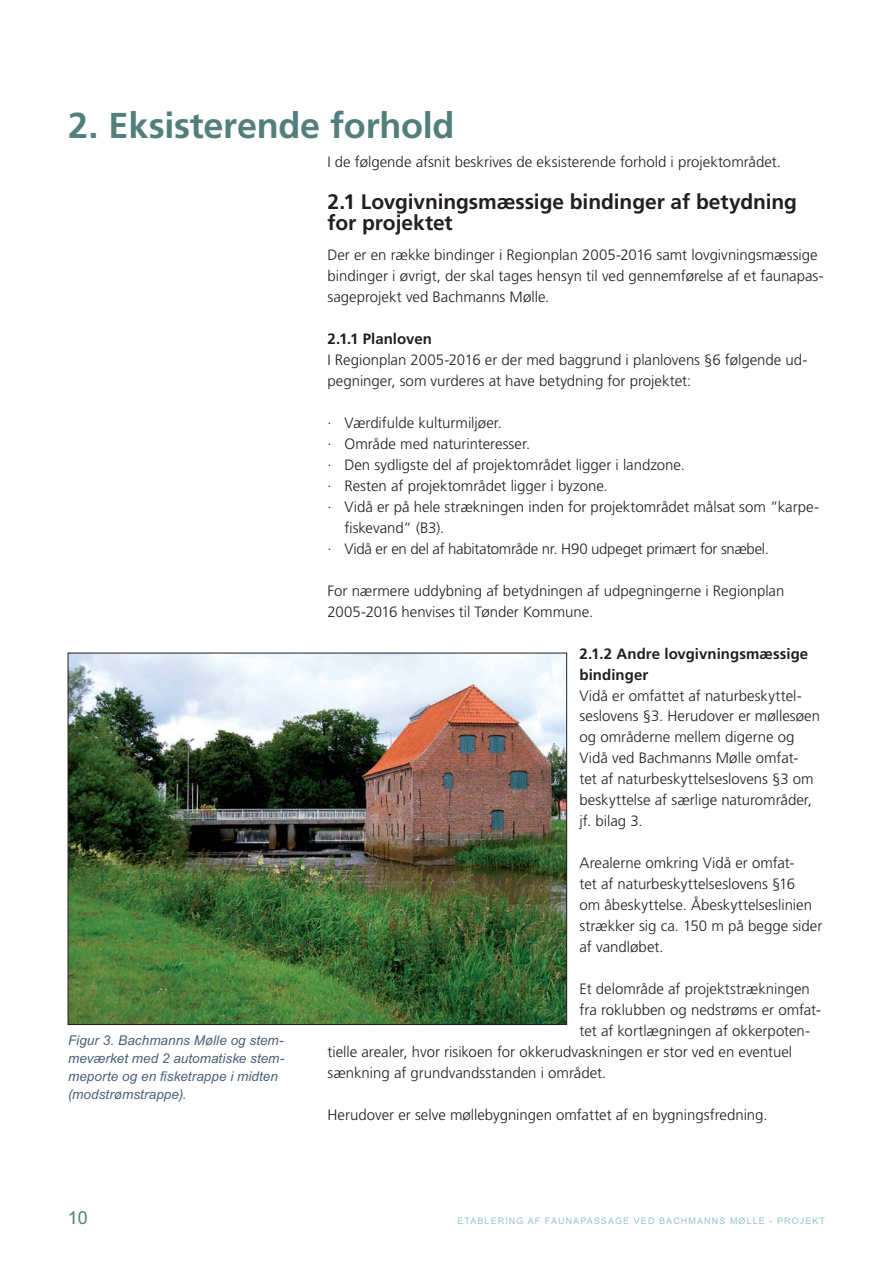
<style>
.page{position:relative;width:893px;height:1263px;background:#fff}
.page>*{position:absolute;margin:0;border:0;box-sizing:border-box;transform-origin:0 0}
.t1{font:700 36px "Frutiger LT";letter-spacing:-.01em;color:#527f7c}
.t2{font:700 21px/21px "Frutiger LT";letter-spacing:-.005em;color:#231f20}
.t3{font:18px "Arial";color:#527f7c}
.t4{font:300 15px/21px "Frutiger LT";color:#231f20}
.t5{font:300 15px "Frutiger LT";letter-spacing:-.02em;color:#231f20}
.t6{font:700 15px/21px "Frutiger LT";color:#231f20}
.t7{font:italic 13.5px/18px "Arial";letter-spacing:.005em;color:#49617a}
.t8{font:9px "Arial";letter-spacing:.12em;color:#95c3d0}
</style>
<div class="page">
<img style="left:70px;top:655px;width:494px;height:368px">
<h1 class="t1" style="left:68px;top:111px;width:388px">2. Eksisterende forhold</h1>
<p class="t4" style="left:327px;top:153px;width:455px">I de følgende afsnit beskrives de eksisterende forhold i projektområdet.</p>
<h2 class="t2" style="left:327px;top:193px;width:471px">2.1 Lovgivningsmæssige bindinger af betydning for projektet</h2>
<p class="t4" style="left:327px;top:245px;width:497px">Der er en række bindinger i Regionplan 2005-2016 samt lovgivningsmæssige bindinger i øvrigt, der skal tages hensyn til ved gennemførelse af et faunapas&shy;sageprojekt ved Bachmanns Mølle.</p>
<p class="t6" style="left:327px;top:329px;width:106px">2.1.1 Planloven</p>
<p class="t4" style="left:327px;top:350px;width:481px">I Regionplan 2005-2016 er der med baggrund i planlovens §6 følgende ud&shy;pegninger, som vurderes at have betydning for projektet:</p>
<p class="t4" style="left:327px;top:413px;width:176px">· Værdifulde kulturmiljøer.</p>
<p class="t4" style="left:327px;top:434px;width:204px">· Område med naturinteresser.</p>
<p class="t4" style="left:327px;top:455px;width:359px">· Den sydligste del af projektområdet ligger i landzone.</p>
<p class="t4" style="left:327px;top:476px;width:282px">· Resten af projektområdet ligger i byzone.</p>
<p class="t4" style="left:327px;top:497px;width:493px">· Vidå er på hele strækningen inden for projektområdet målsat som ”karpe-</p>
<p class="t4" style="left:344px;top:518px;width:101px">fiskevand” (B3).</p>
<p class="t5" style="left:327px;top:542px;width:443px">· Vidå er en del af habitatområde nr. H90 udpeget primært for snæbel.</p>
<p class="t4" style="left:327px;top:581px;width:458px">For nærmere uddybning af betydningen af udpegningerne i Regionplan<br>2005-2016 henvises til Tønder Kommune.</p>
<p class="t6" style="left:579px;top:644px;width:230px">2.1.2 Andre lovgivningsmæssige bindinger</p>
<p class="t4" style="left:579px;top:686px;width:242px">Vidå er omfattet af naturbeskyttel&shy;seslovens §3. Herudover er møllesøen og områderne mellem digerne og<br>Vidå ved Bachmanns Mølle omfat-<br>tet af naturbeskyttelseslovens §3 om beskyttelse af særlige naturområder, jf. bilag 3.</p>
<p class="t4" style="left:579px;top:854px;width:244px">Arealerne omkring Vidå er omfat-<br>tet af naturbeskyttelseslovens §16<br>om åbeskyttelse. Åbeskyttelseslinien strækker sig ca. 150 m på begge sider af vandløbet.</p>
<p class="t4" style="left:579px;top:980px;width:232px">Et delområde af projektstrækningen</p>
<p class="t4" style="left:579px;top:1001px;width:243px">fra roklubben og nedstrøms er omfat-</p>
<p class="t4" style="left:579px;top:1022px;width:232px">tet af kortlægningen af okkerpoten-</p>
<p class="t4" style="left:327px;top:1043px;width:466px">tielle arealer, hvor risikoen for okkerudvaskningen er stor ved en eventuel</p>
<p class="t4" style="left:327px;top:1064px;width:280px">sænkning af grundvandsstanden i området.</p>
<p class="t4" style="left:327px;top:1106px;width:441px">Herudover er selve møllebygningen omfattet af en bygningsfredning.</p>
<p class="t7" style="left:68px;top:1033px;width:218px">Figur 3. Bachmanns Mølle og stem&shy;meværket med 2 automatiske stem&shy;meporte og en fisketrappe i midten (modstrømstrappe).</p>
<p class="t3" style="left:68px;top:1207px;width:22px">10</p>
<p class="t8" style="left:457px;top:1216px;width:369px">ETABLERING AF FAUNAPASSAGE VED BACHMANNS MØLLE - PROJEKT</p>
</div>
